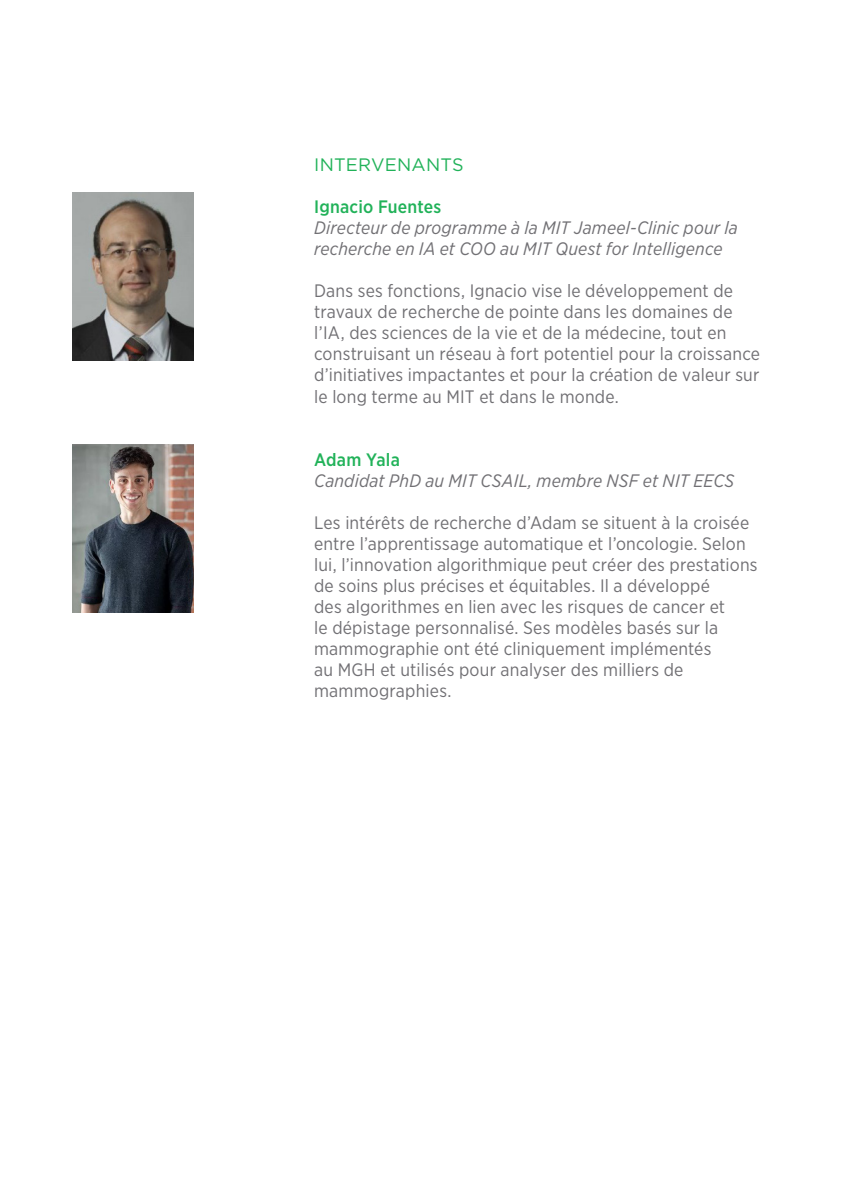
<style>
.page{position:relative;width:842px;height:1191px;background:#fff}
.page>*{position:absolute;margin:0;border:0;box-sizing:border-box;transform-origin:0 0}
.Brochure_-_Texte_cou{font:18px/21px "Gotham Narrow";letter-spacing:.01em;color:#717074}
.Brochure_-_Texte_cou-2{font:italic 18px/21px "Gotham Narrow";letter-spacing:.01em;color:#717074}
.Brochure_-_Texte_cou-3{font:500 18px "Gotham Narrow";letter-spacing:.015em;color:#21b259}
.Brochure_-_Texte_cou-4{font:18px "Gotham";letter-spacing:.01em;color:#21b259}
</style>
<div class="page">
<img style="left:72px;top:192px;width:121px;height:168px">
<img style="left:72px;top:444px;width:121px;height:168px">
<p class="Brochure_-_Texte_cou-4" style="left:314px;top:153px;width:151px">INTERVENANTS</p>
<p class="Brochure_-_Texte_cou-3" style="left:314px;top:196px;width:129px">Ignacio Fuentes</p>
<p class="Brochure_-_Texte_cou-2" style="left:314px;top:217px;width:425px">Directeur de programme à la MIT Jameel-Clinic pour la recherche en IA et COO au MIT Quest for Intelligence</p>
<p class="Brochure_-_Texte_cou" style="left:314px;top:280px;width:448px">Dans ses fonctions, Ignacio vise le développement de travaux de recherche de pointe dans les domaines de l’IA, des sciences de la vie et de la médecine, tout en construisant un réseau à fort potentiel pour la croissance d’initiatives impactantes et pour la création de valeur sur le long terme au MIT et dans le monde.</p>
<p class="Brochure_-_Texte_cou-3" style="left:314px;top:448px;width:87px">Adam Yala</p>
<p class="Brochure_-_Texte_cou-2" style="left:314px;top:469px;width:422px">Candidat PhD au MIT CSAIL, membre NSF et NIT EECS</p>
<p class="Brochure_-_Texte_cou" style="left:314px;top:511px;width:445px">Les intérêts de recherche d’Adam se situent à la croisée entre l’apprentissage automatique et l’oncologie. Selon lui, l’innovation algorithmique peut créer des prestations de soins plus précises et équitables. Il a développé<br>des algorithmes en lien avec les risques de cancer et<br>le dépistage personnalisé. Ses modèles basés sur la mammographie ont été cliniquement implémentés<br>au MGH et utilisés pour analyser des milliers de mammographies.</p>
</div>
